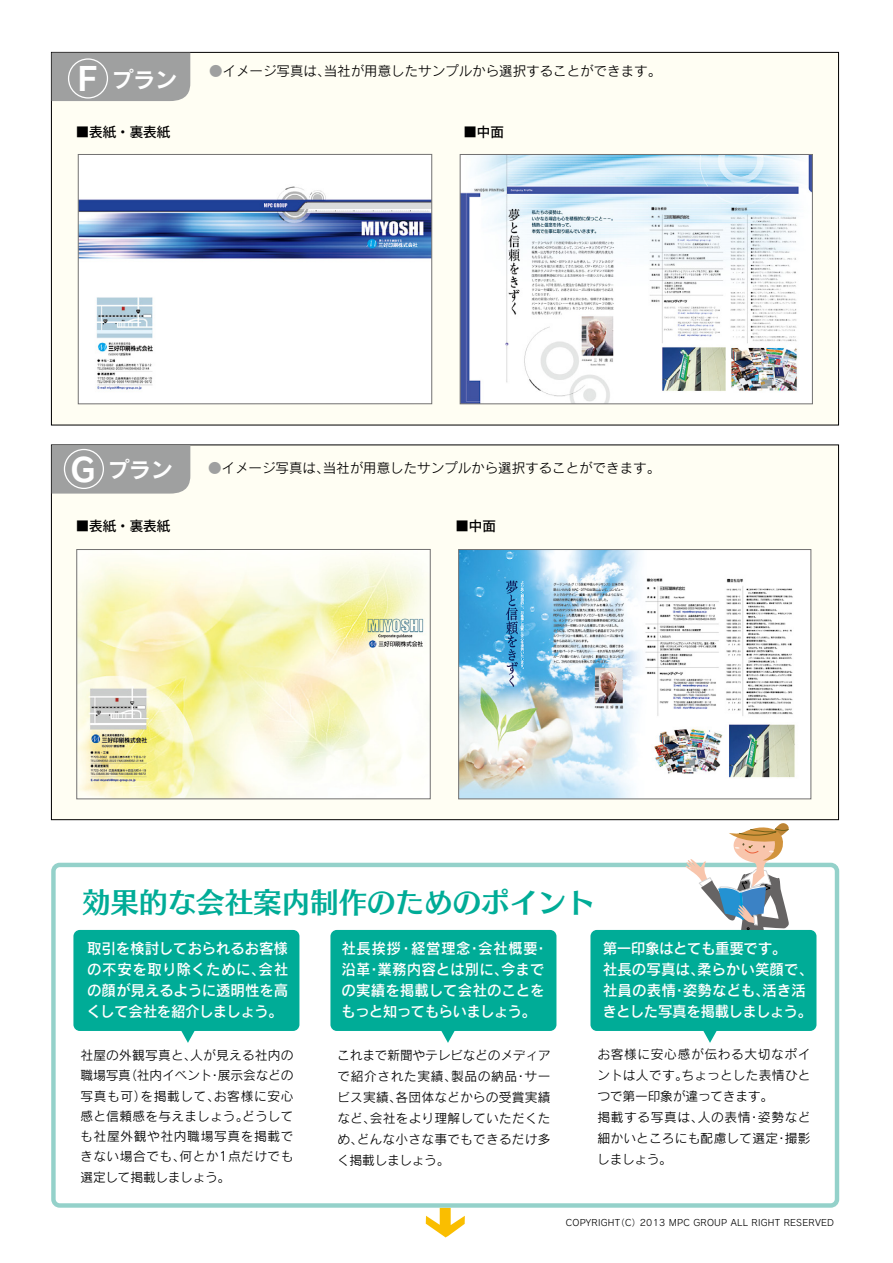
<style>
.page{position:relative;width:893px;height:1263px;background:#fff}
.page>*{position:absolute;margin:0;border:0;box-sizing:border-box;transform-origin:0 0}
.t1{font:32.1px "Rodin Pro B";color:#fff}
.t2{font:28.5px "Skip Std B";color:#00ac97}
.t3{font:21.6px "Rodin Pro B";color:#fff}
.t4{font:15px/21px "Rodin Pro DB";letter-spacing:-.01em;color:#fff}
.t5{font:15px/21px "Rodin Pro DB";letter-spacing:-.03em;color:#fff}
.t6{font:15px "Rodin Pro DB";letter-spacing:.03em;color:#fff}
.t7{font:13.5px "Rodin Pro M";color:#000}
.t8{font:500 13.5px "Koz Go Pro";color:#000}
.t9{font:12.75px/21px "Rodin Pro M";letter-spacing:.015em;color:#000}
.t10{font:12.75px/20.2px "Rodin Pro M";letter-spacing:-.015em;color:#000}
.t11{font:12.75px/21px "Rodin Pro M";letter-spacing:.045em;color:#000;text-align:right}
.t12{font:12.75px/20.2px "Rodin Pro M";letter-spacing:-.01em;color:#000}
.t13{font:12.75px "Rodin Pro M";letter-spacing:.05em;color:#000}
.t14{font:12.75px/21px "Rodin Pro M";letter-spacing:-.025em;color:#000}
.t15{font:9px "Rodin Pro M";letter-spacing:.025em;color:#000}
.s1{color:#9fa0a0}
</style>
<div class="page">
<svg style="left:426px;top:1208px;width:39px;height:29px"></svg>
<div style="left:73px;top:930px;width:226px;height:101px;background:#00ac97;border-radius:6px"></div>
<div style="left:330px;top:930px;width:226px;height:101px;background:#00ac97;border-radius:6px"></div>
<div style="left:51px;top:445px;width:787px;height:375px;background:#fffef3"></div>
<div style="left:51px;top:52px;width:787px;height:373px;background:#fffef3"></div>
<div style="left:51px;top:863px;width:788px;height:345px;border:4px solid #94d1ca;border-radius:6px"></div>
<svg style="left:684px;top:823px;width:106px;height:107px"></svg>
<svg style="left:181px;top:1031px;width:14px;height:12px"></svg>
<svg style="left:441px;top:1031px;width:14px;height:12px"></svg>
<div style="left:590px;top:930px;width:226px;height:101px;background:#00ac97;border-radius:6px"></div>
<svg style="left:703px;top:1031px;width:14px;height:12px"></svg>
<div style="left:52px;top:53px;width:138px;height:48px;background:#9fa0a0"></div>
<div style="left:68px;top:58px;width:40px;height:41px;border:1px solid #fff;border-radius:50%"></div>
<div style="left:52px;top:445px;width:138px;height:49px;background:#9fa0a0"></div>
<div style="left:64px;top:449px;width:40px;height:40px;border:1px solid #fff;border-radius:50%"></div>
<svg style="left:78px;top:154px;width:735px;height:250px"></svg>
<img style="left:76px;top:549px;width:735px;height:250px">
<h1 class="t1" style="left:77px;top:57px;width:22px">F</h1>
<h3 class="t3" style="left:112px;top:65px;width:67px">プラン</h3>
<p class="t7" style="left:324px;top:62px;width:339px">当社が用意したサンプルから選択することができます。</p>
<p class="t7" style="left:209px;top:62px;width:123px"><span class="s1">●</span>イメージ写真は、</p>
<p class="t8" style="left:76px;top:123px;width:96px">■表紙・裏表紙</p>
<p class="t8" style="left:463px;top:124px;width:42px">■中面</p>
<h1 class="t1" style="left:70px;top:448px;width:27px">G</h1>
<h3 class="t3" style="left:108px;top:456px;width:67px">プラン</h3>
<p class="t7" style="left:323px;top:459px;width:339px">当社が用意したサンプルから選択することができます。</p>
<p class="t7" style="left:208px;top:459px;width:123px"><span class="s1">●</span>イメージ写真は、</p>
<p class="t8" style="left:76px;top:518px;width:96px">■表紙・裏表紙</p>
<p class="t8" style="left:455px;top:517px;width:42px">■中面</p>
<h2 class="t2" style="left:82px;top:881px;width:514px">効果的な会社案内制作のためのポイント</h2>
<p class="t4" style="left:87px;top:937px;width:203px;text-align:right">取引を検討しておられるお客様会社</p>
<p class="t6" style="left:341px;top:938px;width:131px">社長挨拶･経営理念</p>
<p class="t4" style="left:478px;top:937px;width:61px">会社概要</p>
<p class="t4" style="left:467px;top:937px;width:16px">・</p>
<p class="t4" style="left:534px;top:937px;width:16px">・</p>
<p class="t4" style="left:501px;top:958px;width:45px">今まで</p>
<p class="t4" style="left:87px;top:958px;width:203px">の不安を取り除くために、<br>の顔が見えるように透明性を高くして会社を紹介しましょう。</p>
<p class="t4" style="left:341px;top:958px;width:205px">沿革<br>の実績を掲載して会社のことをもっと知ってもらいましょう。</p>
<p class="t4" style="left:378px;top:958px;width:132px">業務内容とは別に、</p>
<p class="t4" style="left:367px;top:958px;width:16px">・</p>
<p class="t4" style="left:697px;top:937px;width:118px;text-indent:-94px">第一印象はとても重要です。<br>柔らかい笑顔で、</p>
<p class="t4" style="left:603px;top:958px;width:103px">社長の写真は、</p>
<p class="t4" style="left:683px;top:979px;width:89px">姿勢なども、</p>
<p class="t5" style="left:602px;top:979px;width:211px">社員の表情<br>きとした写真を掲載しましょう。</p>
<p class="t4" style="left:762px;top:979px;width:45px">活き活</p>
<p class="t4" style="left:672px;top:979px;width:16px">・</p>
<p class="t9" style="left:190px;top:1044px;width:105px">人が見える社内の</p>
<p class="t12" style="left:124px;top:1045px;width:171px;text-indent:-44px">社屋の外観写真と、<br>（社内イベント展示会などの</p>
<p class="t9" style="left:80px;top:1065px;width:52px">職場写真</p>
<p class="t9" style="left:209px;top:1065px;width:14px">・</p>
<p class="t9" style="left:80px;top:1085px;width:68px">写真も可）</p>
<p class="t9" style="left:140px;top:1085px;width:81px">を掲載して、</p>
<p class="t9" style="left:214px;top:1085px;width:81px">お客様に安心</p>
<p class="t9" style="left:80px;top:1105px;width:170px">感と信頼感を与えましょう。</p>
<p class="t13" style="left:80px;top:1128px;width:215px">も社屋外観や社内職場写真を掲載で</p>
<p class="t9" style="left:180px;top:1146px;width:116px">何とか1点だけでも</p>
<p class="t9" style="left:242px;top:1105px;width:53px">どうして</p>
<p class="t10" style="left:80px;top:1146px;width:152px">きない場合でも、<br>選定して掲載しましょう。</p>
<p class="t10" style="left:337px;top:1044px;width:215px;line-height:21px;text-align:right">これまで新聞やテレビなどのメディアサー</p>
<p class="t9" style="left:396px;top:1065px;width:156px;text-indent:-58px">で紹介された実績、<br>各団体などからの受賞実績</p>
<p class="t9" style="left:451px;top:1065px;width:68px">製品の納品</p>
<p class="t9" style="left:514px;top:1065px;width:14px">・</p>
<p class="t9" style="left:370px;top:1086px;width:182px;text-indent:-33px">ビス実績、<br>会社をより理解していただくた</p>
<p class="t9" style="left:357px;top:1107px;width:195px;text-indent:-19px">など、<br>どんな小さな事でもできるだけ多</p>
<p class="t14" style="left:337px;top:1128px;width:114px">め、<br>く掲載しましょう。</p>
<p class="t11" style="left:597px;top:1043px;width:215px">お客様に安心感が伝わる大切なポイちょっとした表情ひと</p>
<p class="t9" style="left:597px;top:1064px;width:92px">ントは人です。</p>
<p class="t10" style="left:597px;top:1086px;width:177px">つで第一印象が違ってきます。</p>
<p class="t9" style="left:758px;top:1106px;width:54px">姿勢など</p>
<p class="t11" style="left:597px;top:1106px;width:108px">掲載する写真は、</p>
<p class="t9" style="left:698px;top:1106px;width:54px">人の表情</p>
<p class="t9" style="left:748px;top:1106px;width:14px">・</p>
<p class="t9" style="left:597px;top:1127px;width:182px">細かいところにも配慮して選定しましょう。</p>
<p class="t9" style="left:785px;top:1127px;width:27px">撮影</p>
<p class="t9" style="left:775px;top:1127px;width:14px">・</p>
<p class="t15" style="left:616px;top:1216px;width:220px">（C）2013 MPC GROUP ALL RIGHT RESERVED</p>
<p class="t15" style="left:566px;top:1216px;width:56px">COPYRIGHT</p>
</div>
